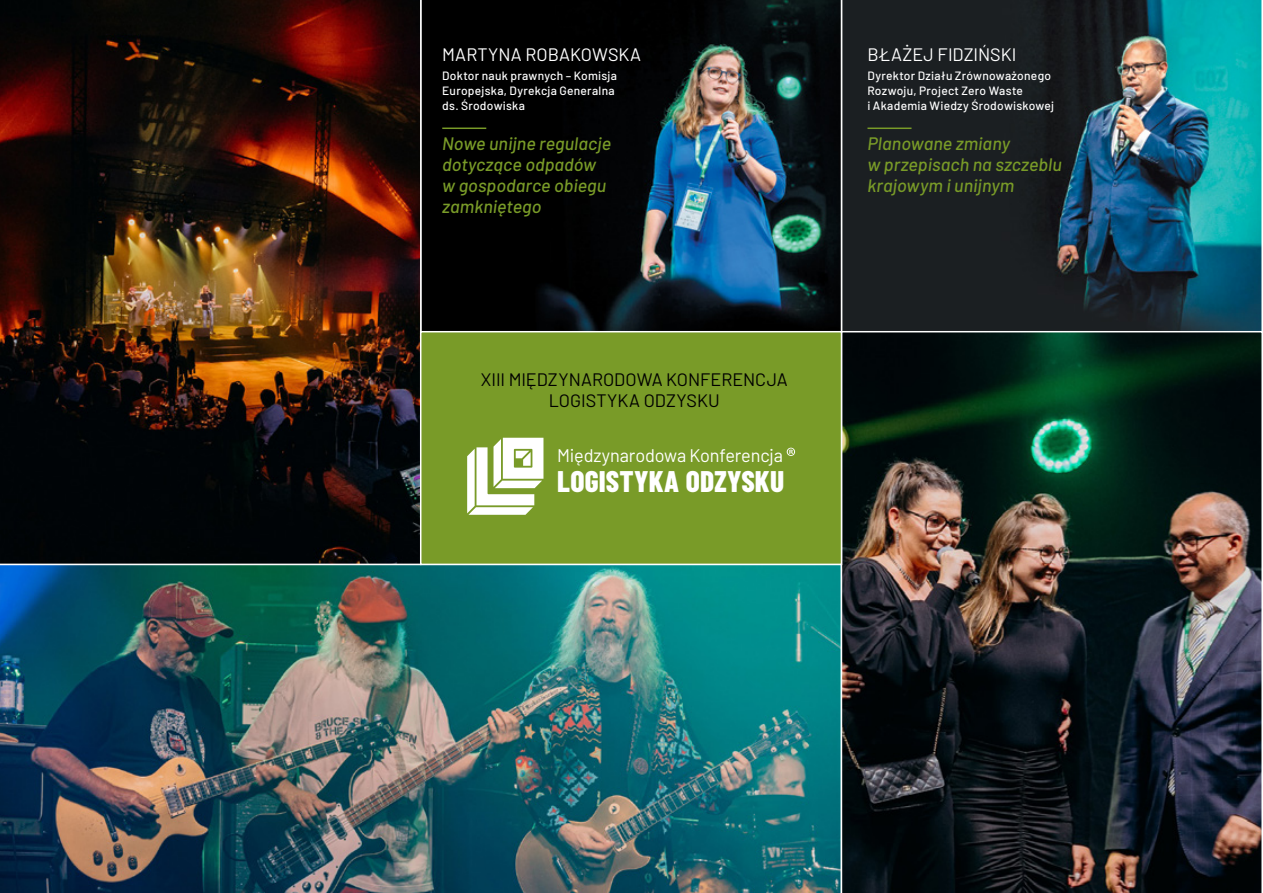
<style>
.page{position:relative;width:1263px;height:893px;background:#fff}
.page>*{position:absolute;margin:0;border:0;box-sizing:border-box;transform-origin:0 0}
.t1{font:800 29.7px "Barlow Condensed";letter-spacing:.01em;color:#fff}
.t2{font:18.3px "Barlow";letter-spacing:-.01em;color:#fff}
.t3{font:italic 500 18px/21px "Barlow";color:#799b28}
.t4{font:18px/21.6px "Barlow";color:#000;text-align:center}
.t5{font:18px "Barlow";letter-spacing:.01em;color:#fff}
.t6{font:500 12px/15px "Barlow";letter-spacing:.02em;color:#fff}
</style>
<div class="page">
<svg style="left:842px;top:0;width:420px;height:330px;background:#1c4048"></svg>
<img style="left:421px;top:0;width:420px;height:331px">
<img style="left:0;top:565px;width:840px;height:328px">
<img style="left:840px;top:330px;width:422px;height:563px">
<img style="left:0;top:0;width:420px;height:564px">
<div style="left:421px;top:332px;width:420px;height:232px;background:#799b28"></div>
<svg style="left:787px;top:448px;width:8px;height:8px"></svg>
<svg style="left:467px;top:438px;width:76px;height:77px"></svg>
<div style="left:420px;top:331px;width:422px;height:234px;border:2px solid #fff"></div>
<hr style="left:442px;top:128px;width:44px;height:1px;background:#799b28">
<hr style="left:867px;top:128px;width:44px;height:1px;background:#799b28">
<h3 class="t5" style="left:442px;top:41px;width:200px">MARTYNA ROBAKOWSKA</h3>
<p class="t6" style="left:442px;top:67px;width:176px">Doktor nauk prawnych – Komisja<br>Europejska, Dyrekcja Generalna ds. Środowiska</p>
<h3 class="t3" style="left:442px;top:132px;width:170px">Nowe unijne regulacje dotyczące odpadów w gospodarce obiegu zamkniętego</h3>
<h3 class="t4" style="left:481px;top:367px;width:308px">XIII MIĘDZYNARODOWA KONFERENCJA<br>LOGISTYKA ODZYSKU</h3>
<h2 class="t2" style="left:557px;top:442px;width:227px">Międzynarodowa Konferencja</h2>
<h1 class="t1" style="left:557px;top:460px;width:228px">LOGISTYKA ODZYSKU</h1>
<h3 class="t5" style="left:867px;top:41px;width:151px">BŁAŻEJ FIDZIŃSKI</h3>
<p class="t6" style="left:867px;top:67px;width:188px">Dyrektor Działu Zrównoważonego<br>Rozwoju, Project Zero Waste<br>i Akademia Wiedzy Środowiskowej</p>
<h3 class="t3" style="left:867px;top:132px;width:196px">Planowane zmiany<br>w przepisach na szczeblu krajowym i unijnym</h3>
</div>
